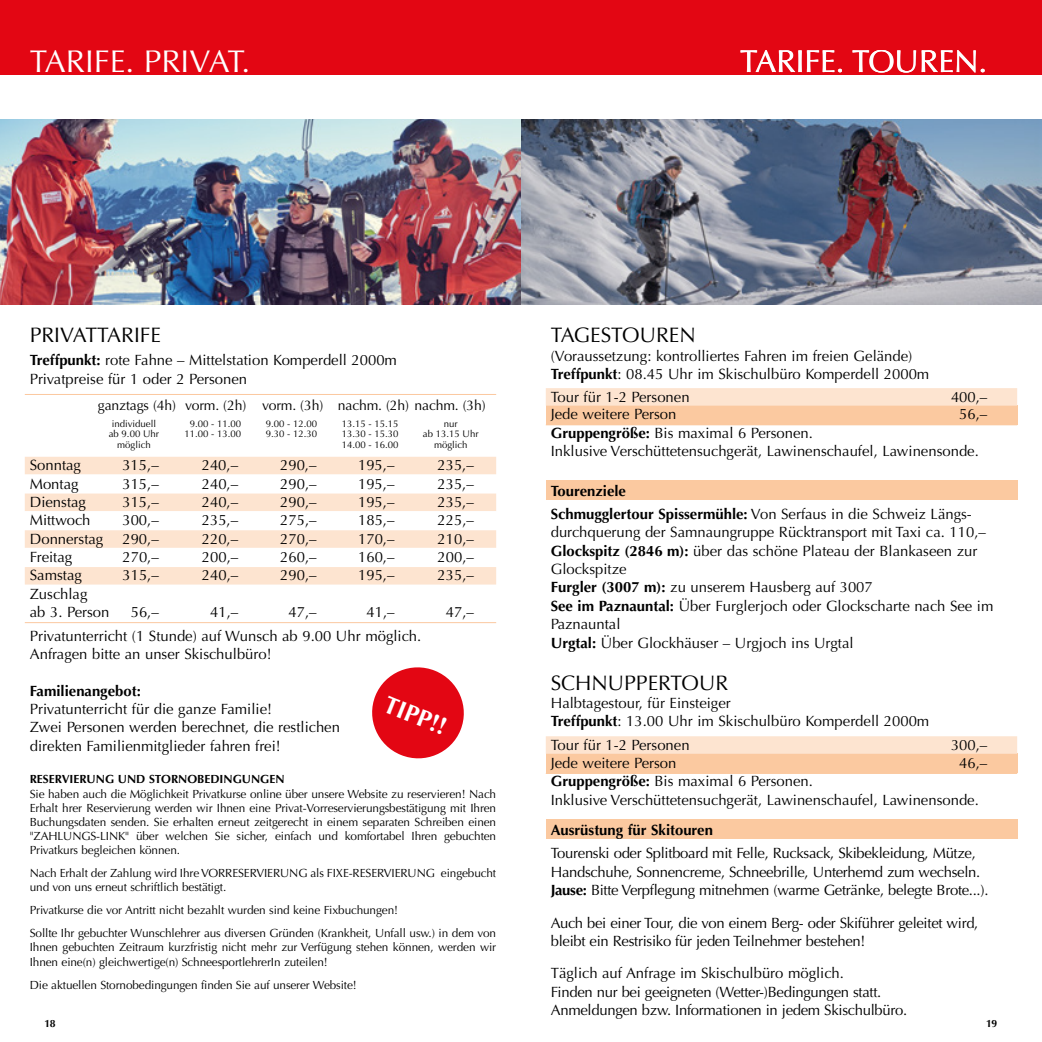
<style>
.page{position:relative;width:1042px;height:1042px;background:#fff}
.page>*{position:absolute;margin:0;border:0;box-sizing:border-box;transform-origin:0 0}
.t1{font:31.5px "Optima";color:#fff}
.t2{font:700 24.5px "Optima";color:#fff}
.t3{font:21px "Optima";color:#000}
.t4{font:14.88px/18.4px "Optima";color:#000}
.t5{font:14.88px/18.4px "Optima";letter-spacing:-.02em;color:#000}
.t6{font:700 14.88px/23.3px "Optima";color:#000}
.t7{font:14px "Optima";letter-spacing:-.01em;color:#000}
.t8{font:11.9px/14.2px "Optima";letter-spacing:-.01em;color:#000}
.t9{font:700 11.9px "Optima";color:#000}
.t10{font:700 10.5px "Optima";color:#000}
.t11{font:9.62px "Optima";color:#000}
.s1{font-weight:700}
.s2{font-weight:400}
</style>
<div class="page">
<div style="left:546px;top:405px;width:471px;height:19px;background:#fbc9a0"></div>
<div style="left:546px;top:753px;width:471px;height:19px;background:#fbc9a0"></div>
<div style="left:546px;top:480px;width:471px;height:20px;background:#fbc9a0"></div>
<div style="left:546px;top:819px;width:471px;height:19px;background:#fbc9a0"></div>
<div style="left:546px;top:388px;width:471px;height:18px;background:#fde4d0"></div>
<hr style="left:546px;top:424px;width:471px;height:1px;background:#fbc9a0">
<div style="left:546px;top:736px;width:471px;height:18px;background:#fde4d0"></div>
<hr style="left:546px;top:773px;width:471px;height:1px;background:#fbc9a0">
<hr style="left:25px;top:394px;width:471px;height:1px;background:#fbc9a0">
<div style="left:25px;top:457px;width:471px;height:17px;background:#fde4d0"></div>
<div style="left:25px;top:493px;width:471px;height:18px;background:#fde4d0"></div>
<div style="left:25px;top:530px;width:471px;height:18px;background:#fde4d0"></div>
<div style="left:25px;top:567px;width:471px;height:17px;background:#fde4d0"></div>
<hr style="left:25px;top:622px;width:471px;height:1px;background:#fbc9a0">
<div style="left:0;top:0;width:1042px;height:74px;background:#e30613"></div>
<svg style="left:372px;top:667px;width:92px;height:92px"></svg>
<img style="left:0;top:119px;width:521px;height:185px">
<svg style="left:521px;top:119px;width:521px;height:185px;background:#7b8193"></svg>
<h1 class="t1" style="left:30px;top:43px;width:222px">TARIFE. PRIVAT.</h1>
<h1 class="t1" style="left:740px;top:43px;width:249px">TARIFE. TOUREN.</h1>
<h3 class="t3" style="left:30px;top:322px;width:133px">PRIVATTARIFE</h3>
<p class="t4" style="left:30px;top:351px;width:369px"><span class="s1">Treffpunkt:</span> rote Fahne – Mittelstation Komperdell 2000m<br>Privatpreise für 1 oder 2 Personen</p>
<p class="t7" style="left:98px;top:397px;width:389px">ganztags (4h) vorm. (2h) vorm. (3h) nachm. (2h) nachm. (3h)</p>
<h3 class="t3" style="left:551px;top:322px;width:146px">TAGESTOUREN</h3>
<p class="t4" style="left:551px;top:347px;width:380px">(Voraussetzung: kontrolliertes Fahren im freien Gelände)<br><span class="s1">Treffpunkt</span>: 08.45 Uhr im Skischulbüro Komperdell 2000m</p>
<p class="t4" style="left:551px;top:388px;width:140px">Tour für 1-2 Personen</p>
<p class="t4" style="left:951px;top:388px;width:38px">400,–</p>
<p class="t4" style="left:551px;top:405px;width:127px">Jede weitere Person</p>
<p class="t4" style="left:959px;top:405px;width:30px">56,–</p>
<p class="t4" style="left:551px;top:424px;width:429px"><span class="s1">Gruppengröße:</span> Bis maximal 6 Personen.<br>Inklusive Verschüttetensuchgerät, Lawinenschaufel, Lawinensonde.</p>
<p class="t6" style="left:551px;top:479px;width:421px">Tourenziele<br>Schmugglertour Spissermühle: <span class="s2">Von Serfaus in die Schweiz Längs-</span></p>
<p class="t4" style="left:551px;top:523px;width:444px">durchquerung der Samnaungruppe Rücktransport mit Taxi ca. 110,– <span class="s1">Glockspitz (2846 m):</span> über das schöne Plateau der Blankaseen zur Glockspitze<br><span class="s1">Furgler (3007 m):</span> zu unserem Hausberg auf 3007<br><span class="s1">See im Paznauntal:</span> Über Furglerjoch oder Glockscharte nach See im Paznauntal<br><span class="s1">Urgtal:</span> Über Glockhäuser – Urgjoch ins Urgtal</p>
<h3 class="t3" style="left:551px;top:670px;width:179px">SCHNUPPERTOUR</h3>
<p class="t4" style="left:551px;top:694px;width:380px">Halbtagestour, für Einsteiger<br><span class="s1">Treffpunkt</span>: 13.00 Uhr im Skischulbüro Komperdell 2000m</p>
<p class="t4" style="left:551px;top:735px;width:140px">Tour für 1-2 Personen</p>
<p class="t4" style="left:951px;top:735px;width:38px">300,–</p>
<p class="t4" style="left:551px;top:754px;width:127px">Jede weitere Person</p>
<p class="t4" style="left:959px;top:754px;width:30px">46,–</p>
<p class="t4" style="left:551px;top:772px;width:429px"><span class="s1">Gruppengröße:</span> Bis maximal 6 Personen.<br>Inklusive Verschüttetensuchgerät, Lawinenschaufel, Lawinensonde.</p>
<p class="t6" style="left:551px;top:818px;width:164px">Ausrüstung für Skitouren</p>
<p class="t5" style="left:551px;top:844px;width:439px">Tourenski oder Splitboard mit Felle, Rucksack, Skibekleidung, Mütze,<br>Handschuhe, Sonnencreme, Schneebrille, Unterhemd zum wechseln.<br><span class="s1">Jause:</span> Bitte Verpflegung mitnehmen (warme Getränke, belegte Brote...).</p>
<p class="t5" style="left:551px;top:913px;width:429px">Auch bei einer Tour, die von einem Berg- oder Skiführer geleitet wird, bleibt ein Restrisiko für jeden Teilnehmer bestehen!</p>
<p class="t5" style="left:551px;top:964px;width:358px">Täglich auf Anfrage im Skischulbüro möglich.<br>Finden nur bei geeigneten (Wetter-)Bedingungen statt.<br>Anmeldungen bzw. Informationen in jedem Skischulbüro.</p>
<p class="t11" style="left:112px;top:418px;width:46px">individuell</p>
<p class="t11" style="left:190px;top:418px;width:53px">9.00 - 11.00</p>
<p class="t11" style="left:266px;top:418px;width:53px">9.00 - 12.00</p>
<p class="t11" style="left:342px;top:418px;width:58px">13.15 - 15.15</p>
<p class="t11" style="left:444px;top:418px;width:15px">nur</p>
<p class="t11" style="left:109px;top:428px;width:52px">ab 9.00 Uhr</p>
<p class="t11" style="left:184px;top:428px;width:58px">11.00 - 13.00</p>
<p class="t11" style="left:266px;top:428px;width:53px">9.30 - 12.30</p>
<p class="t11" style="left:342px;top:428px;width:58px">13.30 - 15.30</p>
<p class="t11" style="left:423px;top:428px;width:57px">ab 13.15 Uhr</p>
<p class="t11" style="left:117px;top:439px;width:35px">möglich</p>
<p class="t11" style="left:342px;top:439px;width:58px">14.00 - 16.00</p>
<p class="t11" style="left:434px;top:439px;width:35px">möglich</p>
<p class="t4" style="left:30px;top:456px;width:53px">Sonntag</p>
<p class="t4" style="left:122px;top:456px;width:38px">315,–</p>
<p class="t4" style="left:202px;top:456px;width:38px">240,–</p>
<p class="t4" style="left:280px;top:456px;width:38px">290,–</p>
<p class="t4" style="left:358px;top:456px;width:38px">195,–</p>
<p class="t4" style="left:437px;top:456px;width:38px">235,–</p>
<p class="t4" style="left:30px;top:474px;width:50px">Montag</p>
<p class="t4" style="left:122px;top:474px;width:38px">315,–</p>
<p class="t4" style="left:202px;top:474px;width:38px">240,–</p>
<p class="t4" style="left:280px;top:474px;width:38px">290,–</p>
<p class="t4" style="left:358px;top:474px;width:38px">195,–</p>
<p class="t4" style="left:437px;top:474px;width:38px">235,–</p>
<p class="t4" style="left:30px;top:493px;width:58px">Dienstag</p>
<p class="t4" style="left:122px;top:493px;width:38px">315,–</p>
<p class="t4" style="left:202px;top:493px;width:38px">240,–</p>
<p class="t4" style="left:280px;top:493px;width:38px">290,–</p>
<p class="t4" style="left:358px;top:493px;width:38px">195,–</p>
<p class="t4" style="left:437px;top:493px;width:38px">235,–</p>
<p class="t4" style="left:30px;top:511px;width:62px">Mittwoch</p>
<p class="t4" style="left:122px;top:511px;width:38px">300,–</p>
<p class="t4" style="left:202px;top:511px;width:38px">235,–</p>
<p class="t4" style="left:280px;top:511px;width:38px">275,–</p>
<p class="t4" style="left:358px;top:511px;width:38px">185,–</p>
<p class="t4" style="left:437px;top:511px;width:38px">225,–</p>
<p class="t4" style="left:30px;top:530px;width:75px">Donnerstag</p>
<p class="t4" style="left:122px;top:530px;width:38px">290,–</p>
<p class="t4" style="left:202px;top:530px;width:38px">220,–</p>
<p class="t4" style="left:280px;top:530px;width:38px">270,–</p>
<p class="t4" style="left:358px;top:530px;width:38px">170,–</p>
<p class="t4" style="left:437px;top:530px;width:38px">210,–</p>
<p class="t4" style="left:30px;top:548px;width:44px">Freitag</p>
<p class="t4" style="left:122px;top:548px;width:38px">270,–</p>
<p class="t4" style="left:202px;top:548px;width:38px">200,–</p>
<p class="t4" style="left:280px;top:548px;width:38px">260,–</p>
<p class="t4" style="left:358px;top:548px;width:38px">160,–</p>
<p class="t4" style="left:437px;top:548px;width:38px">200,–</p>
<p class="t4" style="left:30px;top:566px;width:54px">Samstag</p>
<p class="t4" style="left:122px;top:566px;width:38px">315,–</p>
<p class="t4" style="left:202px;top:566px;width:38px">240,–</p>
<p class="t4" style="left:280px;top:566px;width:38px">290,–</p>
<p class="t4" style="left:358px;top:566px;width:38px">195,–</p>
<p class="t4" style="left:437px;top:566px;width:38px">235,–</p>
<p class="t4" style="left:30px;top:585px;width:81px">Zuschlag<br>ab 3. Person</p>
<p class="t4" style="left:131px;top:603px;width:30px">56,–</p>
<p class="t4" style="left:210px;top:603px;width:30px">41,–</p>
<p class="t4" style="left:288px;top:603px;width:30px">47,–</p>
<p class="t4" style="left:366px;top:603px;width:30px">41,–</p>
<p class="t4" style="left:446px;top:603px;width:30px">47,–</p>
<p class="t4" style="left:30px;top:626px;width:393px">Privatunterricht (1 Stunde) auf Wunsch ab 9.00 Uhr möglich.<br>Anfragen bitte an unser Skischulbüro!</p>
<p class="t6" style="left:30px;top:679px;width:112px">Familienangebot:</p>
<p class="t4" style="left:30px;top:700px;width:312px">Privatunterricht für die ganze Familie!<br>Zwei Personen werden berechnet, die restlichen direkten Familienmitglieder fahren frei!</p>
<p class="t9" style="left:30px;top:772px;width:256px">RESERVIERUNG UND STORNOBEDINGUNGEN</p>
<p class="t8" style="left:30px;top:786px;width:468px;text-align:justify">Sie haben auch die Möglichkeit Privatkurse online über unsere Website zu reservieren! Nach Erhalt hrer Reservierung werden wir Ihnen eine Privat-Vorreservierungsbestätigung mit Ihren Buchungsdaten senden. Sie erhalten erneut zeitgerecht in einem separaten Schreiben einen "ZAHLUNGS-LINK" über welchen Sie sicher, einfach und komfortabel Ihren gebuchten Privatkurs begleichen können.</p>
<p class="t8" style="left:30px;top:866px;width:468px">Nach Erhalt der Zahlung wird Ihre VORRESERVIERUNG als FIXE-RESERVIERUNG eingebucht und von uns erneut schriftlich bestätigt.</p>
<p class="t8" style="left:30px;top:899px;width:468px;line-height:22.9px">Privatkurse die vor Antritt nicht bezahlt wurden sind keine Fixbuchungen!<br>Sollte Ihr gebuchter Wunschlehrer aus diversen Gründen (Krankheit, Unfall usw.) in dem von</p>
<p class="t8" style="left:30px;top:940px;width:468px">Ihnen gebuchten Zeitraum kurzfristig nicht mehr zur Verfügung stehen können, werden wir<br>Ihnen eine(n) gleichwertige(n) SchneesportlehrerIn zuteilen!</p>
<p class="t8" style="left:30px;top:977px;width:328px">Die aktuellen Stornobedingungen finden Sie auf unserer Website!</p>
<h2 class="t2" style="left:391px;top:690px;width:67px;rotate:22deg">TIPP!!</h2>
<p class="t10" style="left:45px;top:1017px;width:13px">18</p>
<p class="t10" style="left:986px;top:1017px;width:13px">19</p>
</div>
